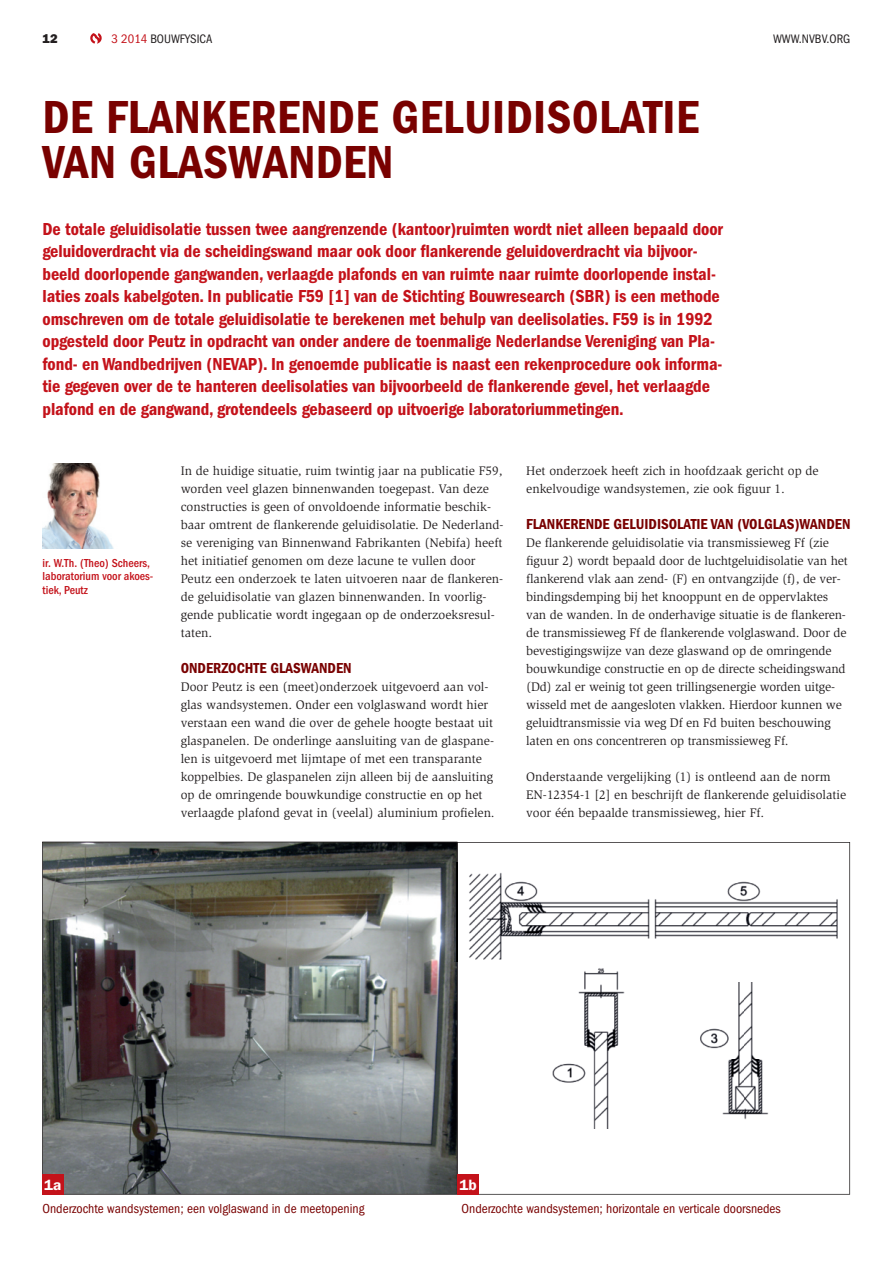
<style>
.page{position:relative;width:893px;height:1263px;background:#fff}
.page>*{position:absolute;margin:0;border:0;box-sizing:border-box;transform-origin:0 0}
.t1{font:48px/45px "ITC Franklin Gothic Std Dm Cd";letter-spacing:.01em;color:#790100}
.t2{font:18px/22.5px "ITC Franklin Gothic Std Dm Cd";letter-spacing:-.005em;color:#c4121a}
.t3{font:15px "ITC Franklin Gothic Std Dm Cd";color:#790100}
.t4{font:600 15px "ITC Franklin Gothic Std";color:#fff}
.t5{font:condensed 13.5px "ITC Franklin Gothic Std";color:#790100}
.t6{font:12.75px/18px "Slimbach Std";color:#231f20}
.t7{font:condensed 12.75px "ITC Franklin Gothic Std";color:#231f20}
.t8{font:12.75px "ITC Franklin Gothic Std Hvy";color:#231f20}
.t9{font:500 condensed 12px/13.5px "ITC Franklin Gothic Std";color:#c4121a}
.s1{color:#c4121a}
</style>
<div class="page">
<svg style="left:90px;top:33px;width:12px;height:11px"></svg>
<svg style="left:457px;top:842px;width:393px;height:353px"></svg>
<img style="left:43px;top:464px;width:71px;height:85px">
<svg style="left:42px;top:842px;width:415px;height:353px;background:#6d6f6d"></svg>
<img style="left:455px;top:863px;width:387px;height:99px">
<img style="left:457px;top:863px;width:1px;height:99px">
<img style="left:550px;top:966px;width:91px;height:163px">
<img style="left:696px;top:982px;width:96px;height:153px">
<div style="left:42px;top:1174px;width:21px;height:21px;background:#c4121a"></div>
<div style="left:457px;top:1174px;width:22px;height:21px;background:#c4121a"></div>
<p class="t8" style="left:43px;top:31px;width:17px">12</p>
<p class="t7" style="left:112px;top:31px;width:102px"><span class="s1">3 2014</span> BOUWFYSICA</p>
<p class="t7" style="left:773px;top:31px;width:79px">WWW.NVBV.ORG</p>
<h1 class="t1" style="left:43px;top:94px;width:658px">DE FLANKERENDE GELUIDISOLATIE<br>VAN GLASWANDEN</h1>
<p class="t2" style="left:43px;top:218px;width:682px">De totale geluidisolatie tussen twee aangrenzende (kantoor)ruimten wordt niet alleen bepaald door geluidoverdracht via de scheidingswand maar ook door ankerende geluidoverdracht via bijvoor&shy;beeld doorlopende gangwanden, verlaagde plafonds en van ruimte naar ruimte doorlopende instal&shy;laties zoals kabelgoten. In publicatie F59 [1] van de Stichting Bouwresearch (SBR) is een methode omschreven om de totale geluidisolatie te berekenen met behulp van deelisolaties. F59 is in 1992 opgesteld door Peutz in opdracht van onder andere de toenmalige Nederlandse Vereniging van Pla&shy;fond- en Wandbedrijven (NEVAP). In genoemde publicatie is naast een rekenprocedure ook informa&shy;tie gegeven over de te hanteren deelisolaties van bijvoorbeeld de ankerende gevel, het verlaagde plafond en de gangwand, grotendeels gebaseerd op uitvoerige laboratoriummetingen.</p>
<p class="t9" style="left:43px;top:556px;width:112px">ir. W.Th. (Theo) Scheers, laboratorium voor akoes&shy;tiek, Peutz</p>
<p class="t6" style="left:181px;top:461px;width:324px">In de huidige situatie, ruim twintig jaar na publicatie F59, worden veel glazen binnenwanden toegepast. Van deze constructies is geen of onvoldoende informatie beschik&shy;baar omtrent de flankerende geluidisolatie. De Nederland&shy;se vereniging van Binnenwand Fabrikanten (Nebifa) heeft het initiatief genomen om deze lacune te vullen door Peutz een onderzoek te laten uitvoeren naar de flankeren&shy;de geluidisolatie van glazen binnenwanden. In voorlig&shy;gende publicatie wordt ingegaan op de onderzoeksresul&shy;taten.</p>
<p class="t3" style="left:181px;top:659px;width:172px">ONDERZOCHTE GLASWANDEN</p>
<p class="t6" style="left:181px;top:677px;width:316px">Door Peutz is een (meet)onderzoek uitgevoerd aan vol&shy;glas wandsystemen. Onder een volglaswand wordt hier verstaan een wand die over de gehele hoogte bestaat uit glaspanelen. De onderlinge aansluiting van de glaspane&shy;len is uitgevoerd met lijmtape of met een transparante koppelbies. De glaspanelen zijn alleen bij de aansluiting op de omringende bouwkundige constructie en op het verlaagde plafond gevat in (veelal) aluminium profielen.</p>
<p class="t6" style="left:526px;top:461px;width:294px">Het onderzoek heeft zich in hoofdzaak gericht op de enkelvoudige wandsystemen, zie ook figuur 1.</p>
<p class="t3" style="left:526px;top:515px;width:326px">FLANKERENDE GELUIDISOLATIE VAN (VOLGLAS)WANDEN</p>
<p class="t6" style="left:526px;top:533px;width:323px">De flankerende geluidisolatie via transmissieweg Ff (zie figuur 2) wordt bepaald door de luchtgeluidisolatie van het flankerend vlak aan zend- (F) en ontvangzijde (f), de ver&shy;bindingsdemping bij het knooppunt en de oppervlaktes van de wanden. In de onderhavige situatie is de flankeren&shy;de transmissieweg Ff de flankerende volglaswand. Door de bevestigingswijze van deze glaswand op de omringende bouwkundige constructie en op de directe scheidingswand (Dd) zal er weinig tot geen trillingsenergie worden uitge&shy;wisseld met de aangesloten vlakken. Hierdoor kunnen we geluidtransmissie via weg Df en Fd buiten beschouwing laten en ons concentreren op transmissieweg Ff.</p>
<p class="t6" style="left:526px;top:767px;width:321px">Onderstaande vergelijking (1) is ontleend aan de norm<br>EN-12354-1 [2] en beschrijft de flankerende geluidisolatie voor één bepaalde transmissieweg, hier Ff.</p>
<p class="t4" style="left:44px;top:1176px;width:19px">1a</p>
<p class="t4" style="left:460px;top:1176px;width:19px">1b</p>
<p class="t5" style="left:43px;top:1200px;width:323px">Onderzochte wandsystemen; een volglaswand in de meetopening</p>
<p class="t5" style="left:462px;top:1200px;width:321px">Onderzochte wandsystemen; horizontale en verticale doorsnedes</p>
</div>
